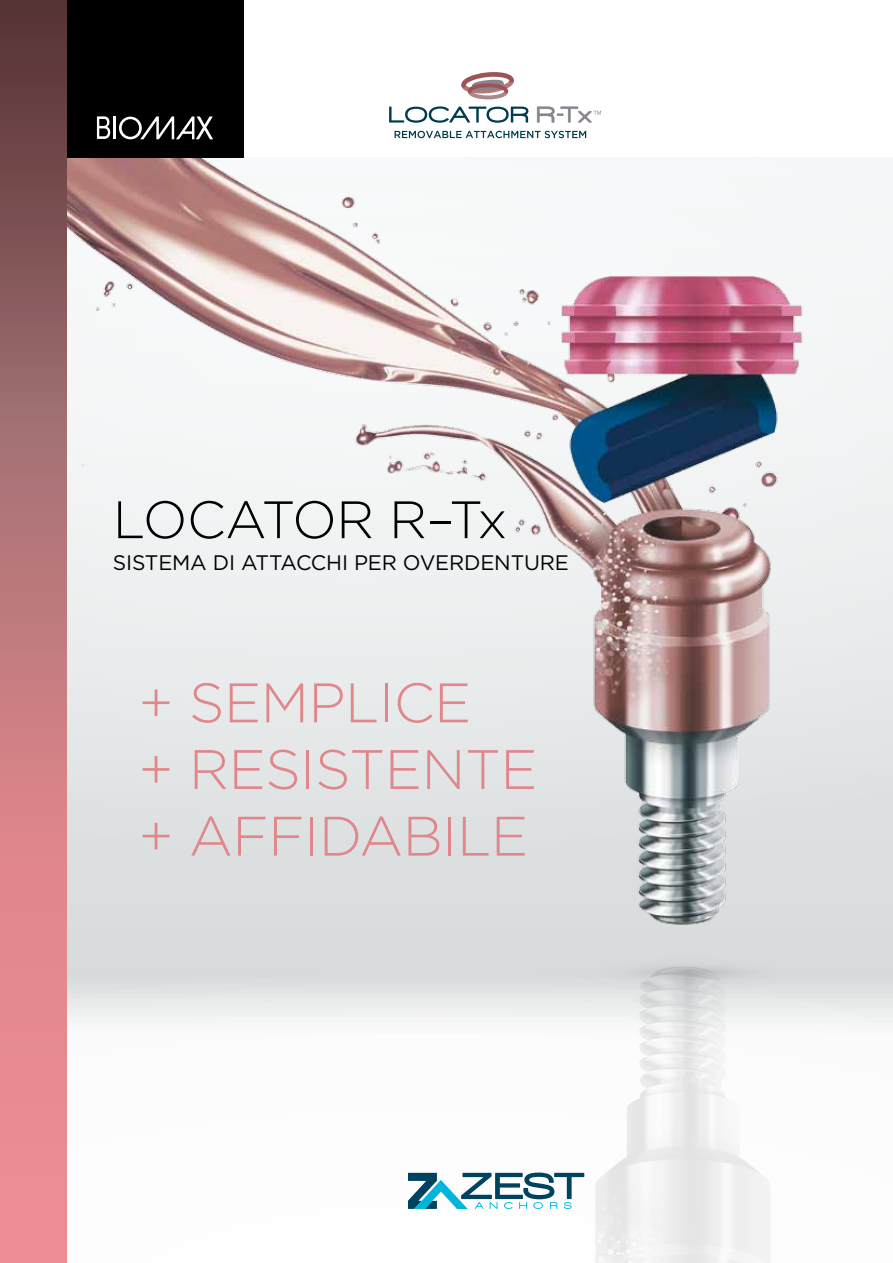
<style>
.page{position:relative;width:893px;height:1263px;background:#fff}
.page>*{position:absolute;margin:0;border:0;box-sizing:border-box;transform-origin:0 0}
.t1{font:300 55.5px/66.6px "Gotham";letter-spacing:-.01em;color:#e0878b}
.t2{font:300 52.5px "Gotham";letter-spacing:-.05em;color:#000}
.t3{font:21px "Gotham";letter-spacing:-.01em;color:#000}
</style>
<div class="page">
<svg style="left:827px;top:176px;width:66px;height:688px"></svg>
<svg style="left:828px;top:966px;width:65px;height:57px"></svg>
<img style="left:67px;top:157px;width:760px;height:917px">
<svg style="left:0;top:0;width:67px;height:1263px;background:#b57175"></svg>
<svg style="left:461px;top:72px;width:53px;height:27px"></svg>
<svg style="left:395px;top:131px;width:191px;height:7px"></svg>
<svg style="left:537px;top:106px;width:64px;height:17px"></svg>
<svg style="left:389px;top:106px;width:139px;height:17px"></svg>
<svg style="left:408px;top:1172px;width:176px;height:37px"></svg>
<div style="left:67px;top:0;width:176px;height:157px;background:#000"></div>
<hr style="left:113px;top:116px;width:3px;height:23px;background:#fff">
<svg style="left:119px;top:116px;width:94px;height:23px"></svg>
<svg style="left:97px;top:116px;width:13px;height:23px"></svg>
<p class="t2" style="left:113px;top:486px;width:396px">LOCATOR R–Tx</p>
<p class="t3" style="left:113px;top:549px;width:458px">SISTEMA DI ATTACCHI PER OVERDENTURE</p>
<p class="t1" style="left:139px;top:668px;width:400px">+ SEMPLICE<br>+ RESISTENTE + AFFIDABILE</p>
</div>
